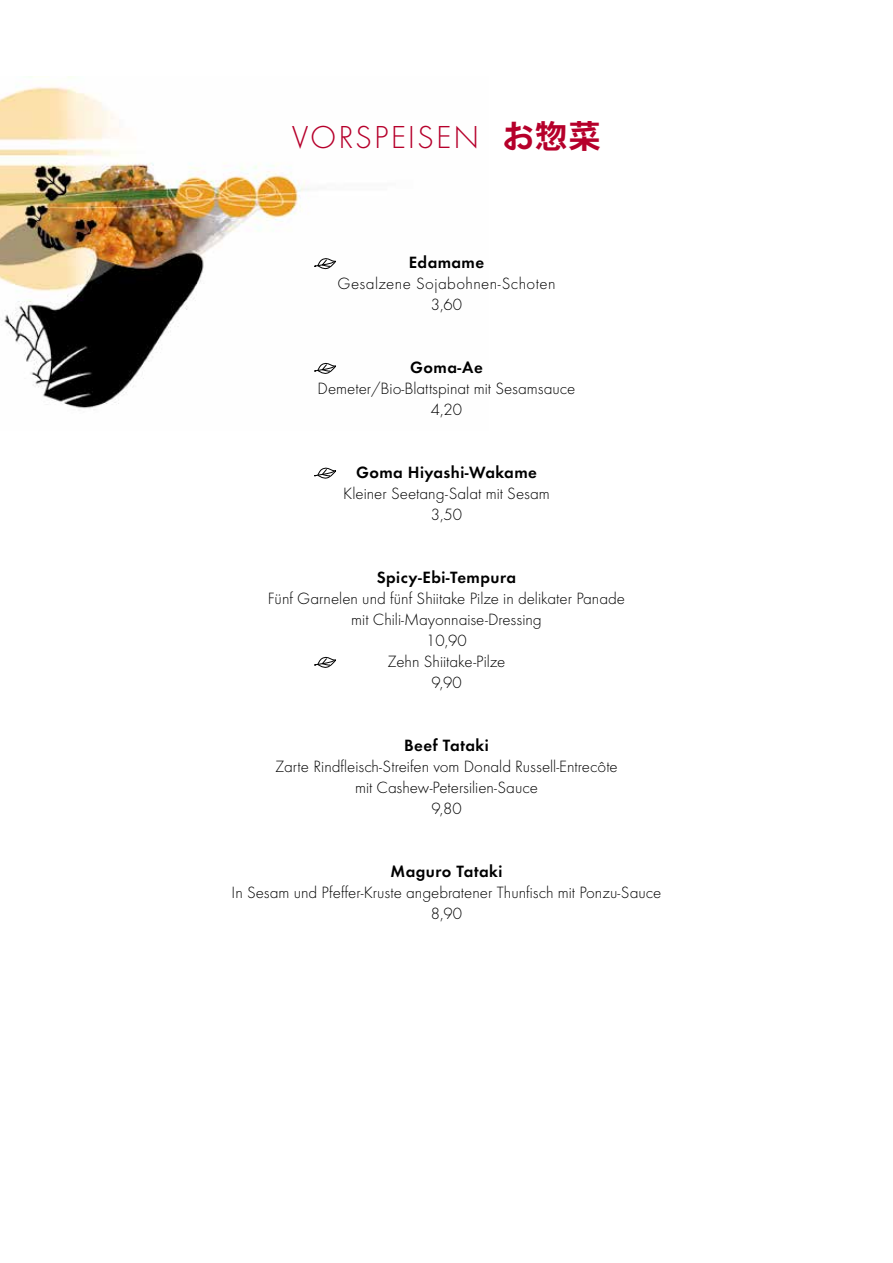
<style>
.page{position:relative;width:893px;height:1263px;background:#fff}
.page>*{position:absolute;margin:0;border:0;box-sizing:border-box;transform-origin:0 0}
.t1{font:300 33px "Futura";letter-spacing:.06em;color:#b6002b}
.t2{font:300 16.95px/21px "Futura";color:#000;text-align:center}
.t3{font:16.95px "Futura Dem";letter-spacing:.025em;color:#000}
.t4{font:300 16.95px/21px "Futura";letter-spacing:.025em;color:#000;text-align:center}
.s1{font-family:"DFHS Gothic W7 MP RKSJ H";font-weight:400}
</style>
<div class="page">
<img style="left:0;top:77px;width:310px;height:332px">
<svg style="left:314px;top:258px;width:22px;height:12px"></svg>
<svg style="left:314px;top:362px;width:22px;height:12px"></svg>
<svg style="left:314px;top:467px;width:22px;height:12px"></svg>
<svg style="left:314px;top:656px;width:22px;height:12px"></svg>
<h1 class="t1" style="left:292px;top:116px;width:311px">VORSPEISEN <span class="s1">お惣菜</span></h1>
<p class="t3" style="left:409px;top:250px;width:77px">Edamame</p>
<p class="t4" style="left:337px;top:272px;width:220px">Gesalzene Sojabohnen-Schoten<br>3,60</p>
<p class="t3" style="left:410px;top:355px;width:74px">Goma-Ae</p>
<p class="t2" style="left:318px;top:377px;width:259px">Demeter/Bio-Blattspinat mit Sesamsauce<br>4,20</p>
<p class="t3" style="left:356px;top:460px;width:182px">Goma Hiyashi-Wakame</p>
<p class="t2" style="left:343px;top:482px;width:208px">Kleiner Seetang-Salat mit Sesam<br>3,50</p>
<p class="t3" style="left:377px;top:565px;width:141px">Spicy-Ebi-Tempura</p>
<p class="t2" style="left:268px;top:587px;width:359px">Fünf Garnelen und fünf Shiitake Pilze in delikater Panade mit Chili-Mayonnaise-Dressing<br>10,90<br>Zehn Shiitake-Pilze<br>9,90</p>
<p class="t3" style="left:404px;top:733px;width:86px">Beef Tataki</p>
<p class="t2" style="left:275px;top:755px;width:344px">Zarte Rindfleisch-Streifen vom Donald Russell-Entrecôte mit Cashew-Petersilien-Sauce<br>9,80</p>
<p class="t3" style="left:391px;top:859px;width:113px">Maguro Tataki</p>
<p class="t2" style="left:232px;top:881px;width:431px">In Sesam und Pfeffer-Kruste angebratener Thunfisch mit Ponzu-Sauce<br>8,90</p>
</div>
